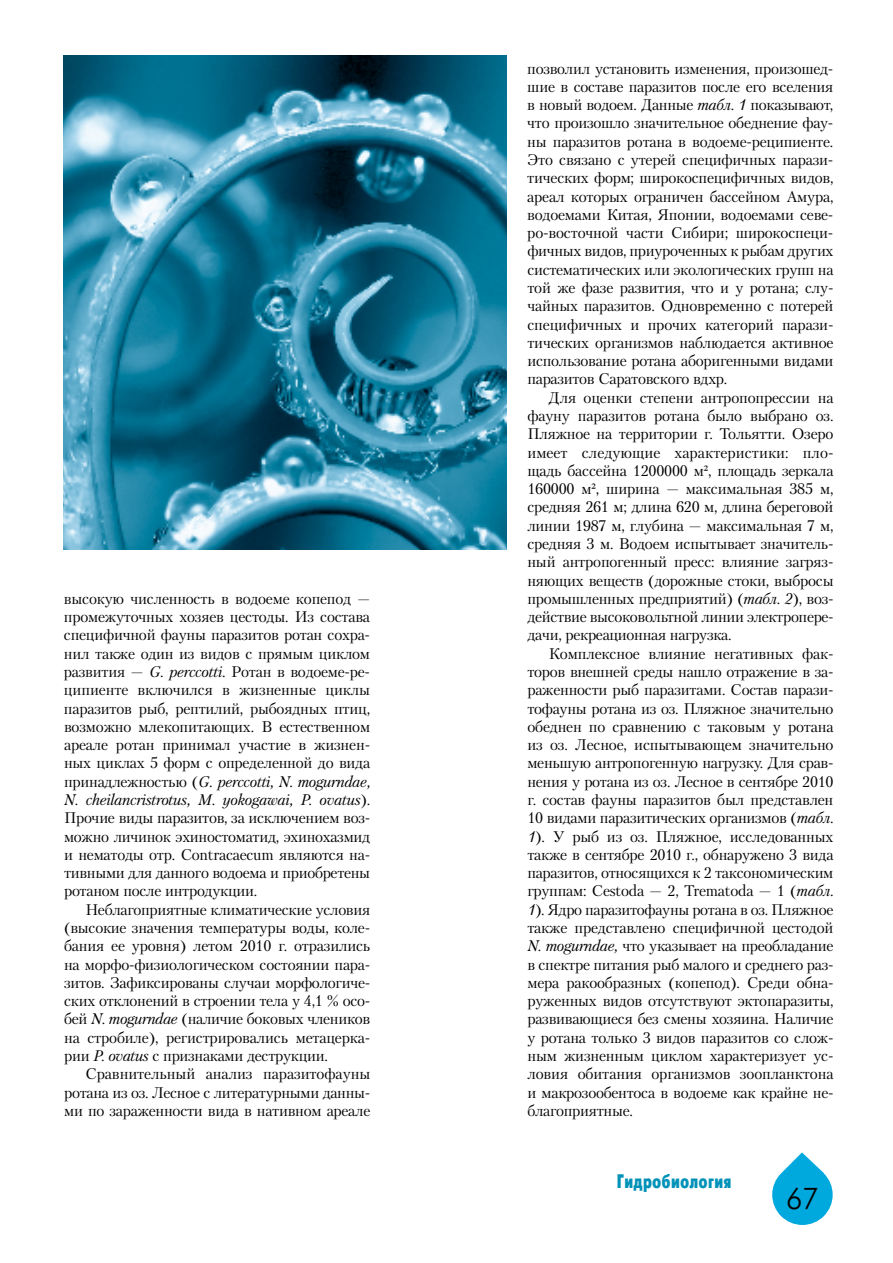
<style>
.page{position:relative;width:893px;height:1263px;background:#fff}
.page>*{position:absolute;margin:0;border:0;box-sizing:border-box;transform-origin:0 0}
.t1{font:30px "Futuris Cyrillic";color:#000}
.t2{font:19.5px "Futuris X Cond C";color:#0092b8}
.t3{font:15.3px/18.3px "Petersburg C";letter-spacing:-.02em;color:#000;text-align:justify}
.s1{font-style:italic}
.s2{font-family:"Times New Roman"}
</style>
<div class="page">
<svg style="left:772px;top:1152px;width:61px;height:73px"></svg>
<img style="left:64px;top:55px;width:442px;height:494px">
<p class="t3" style="left:64px;top:589px;width:308px">высокую численность в водоеме копепод — промежуточных хозяев цестоды. Из состава специфичной фауны паразитов ротан сохра&shy;нил также один из видов с прямым циклом развития — <span class="s1">G. perccotti</span>. Ротан в водоеме-ре&shy;ципиенте включился в жизненные циклы паразитов рыб, рептилий, рыбоядных птиц, возможно млекопитающих. В естественном ареале ротан принимал участие в жизнен&shy;ных циклах 5 форм с определенной до вида принадлежностью (<span class="s1">G. perccotti, N. mogurndae, N. cheilancristrotus, M. yokogawai, P. ovatus</span>).<br>Прочие виды паразитов, за исключением воз&shy;можно личинок эхиностоматид, эхинохазмид и нематоды отр. Contracaecum являются на&shy;тивными для данного водоема и приобретены ротаном после интродукции.</p>
<p class="t3" style="left:64px;top:900px;width:308px;text-indent:21px">Неблагоприятные климатические условия (высокие значения температуры воды, коле&shy;бания ее уровня) летом 2010 г. отразились на морфо-физиологическом состоянии пара&shy;зитов. Зафиксированы случаи морфологиче&shy;ских отклонений в строении тела у 4,1 % осо&shy;бей <span class="s1">N. mogurndae</span> (наличие боковых члеников на стробиле), регистрировались метацерка&shy;рии <span class="s1">P. ovatus</span> с признаками деструкции.</p>
<p class="t3" style="left:64px;top:1064px;width:308px;text-indent:21px">Сравнительный анализ паразитофауны ротана из оз. Лесное с литературными данны&shy;ми по зараженности вида в нативном ареале</p>
<p class="t3" style="left:527px;top:59px;width:308px">позволил установить изменения, произошед&shy;шие в составе паразитов после его вселения в новый водоем. Данные <span class="s1">табл. 1</span> показывают, что произошло значительное обеднение фау&shy;ны паразитов ротана в водоеме-реципиенте.<br>Это связано с утерей специфичных парази&shy;тических форм; широкоспецифичных видов, ареал которых ограничен бассейном Амура, водоемами Китая, Японии, водоемами севе&shy;ро-восточной части Сибири; широкоспеци&shy;фичных видов, приуроченных к рыбам других систематических или экологических групп на той же фазе развития, что и у ротана; слу&shy;чайных паразитов. Одновременно с потерей специфичных и прочих категорий парази&shy;тических организмов наблюдается активное использование ротана аборигенными видами паразитов Саратовского вдхр.</p>
<p class="t3" style="left:527px;top:388px;width:308px;text-indent:21px">Для оценки степени антропопрессии на фауну паразитов ротана было выбрано оз.<br>Пляжное на территории г. Тольятти. Озеро имеет следующие характеристики: пло&shy;щадь бассейна 1200000 м<span class="s2">²</span>, площадь зеркала 160000 м<span class="s2">²</span>, ширина — максимальная 385 м, средняя 261 м; длина 620 м, длина береговой линии 1987 м, глубина — максимальная 7 м, средняя 3 м. Водоем испытывает значитель&shy;ный антропогенный пресс: влияние загряз&shy;няющих веществ (дорожные стоки, выбросы промышленных предприятий) (<span class="s1">табл. 2</span>), воз&shy;действие высоковольтной линии электропере&shy;дачи, рекреационная нагрузка.</p>
<p class="t3" style="left:527px;top:644px;width:308px;text-indent:21px">Комплексное влияние негативных фак&shy;торов внешней среды нашло отражение в за&shy;раженности рыб паразитами. Состав парази&shy;тофауны ротана из оз. Пляжное значительно обеднен по сравнению с таковым у ротана из оз. Лесное, испытывающем значительно меньшую антропогенную нагрузку. Для срав&shy;нения у ротана из оз. Лесное в сентябре 2010 г. состав фауны паразитов был представлен 10 видами паразитических организмов (<span class="s1">табл.<br>1</span>). У рыб из оз. Пляжное, исследованных также в сентябре 2010 г., обнаружено 3 вида паразитов, относящихся к 2 таксономическим группам: Cestoda — 2, Trematoda — 1 (<span class="s1">табл.<br>1</span>). Ядро паразитофауны ротана в оз. Пляжное также представлено специфичной цестодой <span class="s1">N. mogurndae,</span> что указывает на преобладание в спектре питания рыб малого и среднего раз&shy;мера ракообразных (копепод). Среди обна&shy;руженных видов отсутствуют эктопаразиты, развивающиеся без смены хозяина. Наличие у ротана только 3 видов паразитов со слож&shy;ным жизненным циклом характеризует ус&shy;ловия обитания организмов зоопланктона и макрозообентоса в водоеме как крайне не&shy;благоприятные.</p>
<p class="t2" style="left:617px;top:1170px;width:117px">Гидробиология</p>
<h1 class="t1" style="left:786px;top:1183px;width:34px">67</h1>
</div>
